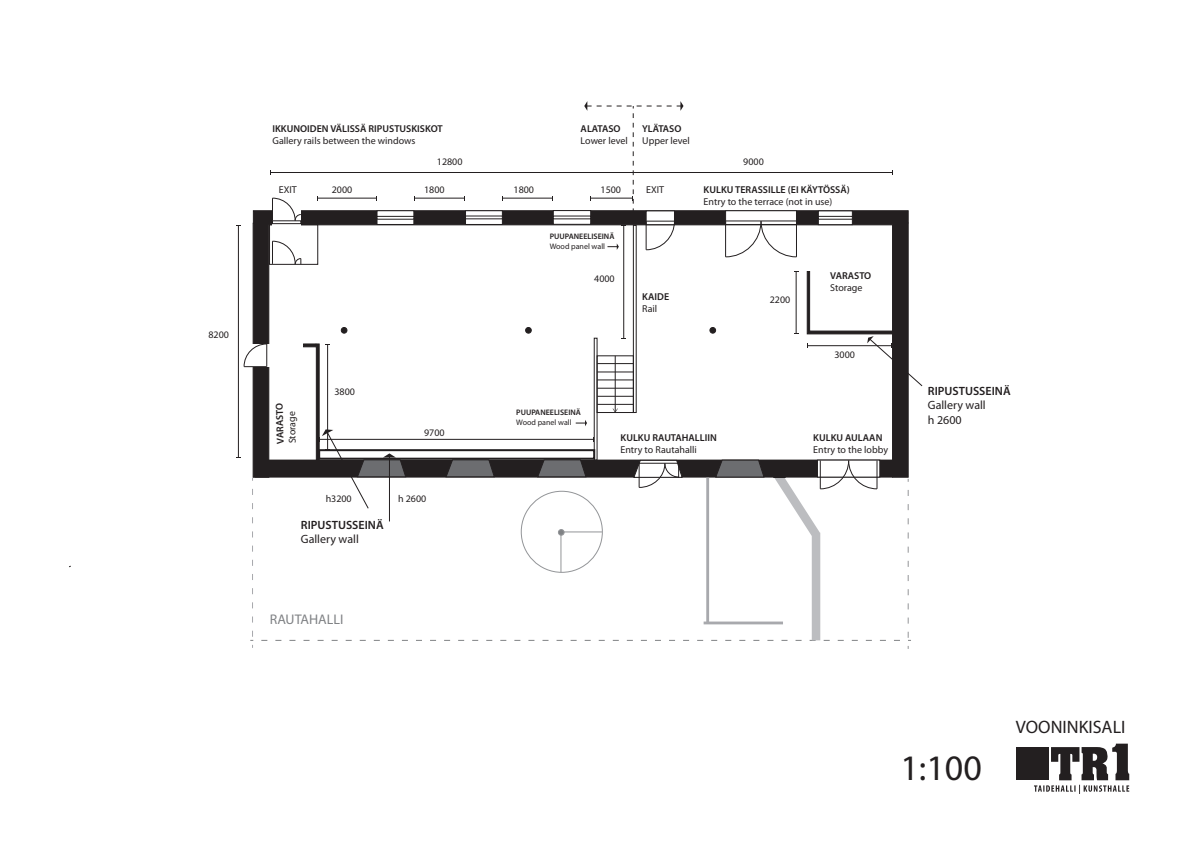
<style>
.page{position:relative;width:1191px;height:842px;background:#fff}
.page>*{position:absolute;margin:0;border:0;box-sizing:border-box;transform-origin:0 0}
.t1{font:36px "Myriad Pro";color:#231f20}
.t2{font:18px "Myriad Pro";color:#231f20}
.t3{font:14px "Myriad Pro";color:#808285}
.t4{font:12px/14.4px "Myriad Pro";color:#231f20}
.t5{font:600 12px "Myriad Pro";color:#231f20}
.t6{font:10px "Myriad Pro";color:#231f20}
.t7{font:600 10px "Myriad Pro";color:#231f20}
.t8{font:600 8px "Myriad Pro";color:#231f20}
.t9{font:8px "Myriad Pro";color:#231f20}
</style>
<div class="page">
<svg style="left:253px;top:210px;width:655px;height:61px"></svg>
<div style="left:633px;top:225px;width:3px;height:188px;background:#fff;border:1px solid #231f20"></div>
<div style="left:269px;top:224px;width:49px;height:41px;border:1px solid #231f20"></div>
<div style="left:272px;top:210px;width:29px;height:16px;background:#dfdede"></div>
<svg style="left:272px;top:240px;width:29px;height:25px"></svg>
<svg style="left:272px;top:197px;width:29px;height:23px"></svg>
<div style="left:272px;top:220px;width:29px;height:4px;border:1px solid #231f20"></div>
<svg style="left:377px;top:211px;width:37px;height:14px"></svg>
<div style="left:377px;top:216px;width:37px;height:3px;background:#fff;border:1px solid #231f20"></div>
<svg style="left:465px;top:211px;width:37px;height:14px"></svg>
<hr style="left:465px;top:216px;width:37px;height:3px;background:#fff">
<svg style="left:553px;top:210px;width:38px;height:14px"></svg>
<hr style="left:553px;top:216px;width:38px;height:3px;background:#fff">
<div style="left:646px;top:211px;width:28px;height:14px;background:#fff"></div>
<svg style="left:818px;top:211px;width:34px;height:14px"></svg>
<div style="left:818px;top:216px;width:34px;height:3px;background:#fff;border:1px solid #231f20"></div>
<div style="left:725px;top:211px;width:71px;height:14px;background:#fff"></div>
<div style="left:1015px;top:747px;width:33px;height:33px;background:#231f20"></div>
<svg style="left:1034px;top:744px;width:95px;height:50px"></svg>
<svg style="left:725px;top:221px;width:72px;height:36px"></svg>
<svg style="left:645px;top:221px;width:30px;height:29px"></svg>
<hr style="left:238px;top:226px;width:1px;height:232px;background:#231f20">
<hr style="left:270px;top:172px;width:363px;height:1px;background:#231f20">
<hr style="left:633px;top:172px;width:259px;height:1px;background:#231f20">
<hr style="left:414px;top:198px;width:50px;height:1px;background:#231f20">
<hr style="left:317px;top:198px;width:59px;height:1px;background:#231f20">
<hr style="left:502px;top:198px;width:50px;height:1px;background:#231f20">
<svg style="left:584px;top:101px;width:99px;height:110px"></svg>
<hr style="left:623px;top:226px;width:1px;height:112px;background:#231f20">
<svg style="left:607px;top:243px;width:12px;height:7px"></svg>
<svg style="left:236px;top:271px;width:687px;height:378px"></svg>
<p class="t6" style="left:208px;top:328px;width:22px">8200</p>
<p class="t7" style="left:272px;top:122px;width:172px">IKKUNOIDEN VÄLISSÄ RIPUSTUSKISKOT</p>
<p class="t6" style="left:272px;top:134px;width:144px">Gallery rails between the windows</p>
<p class="t7" style="left:580px;top:122px;width:41px">ALATASO</p>
<p class="t6" style="left:580px;top:134px;width:49px">Lower level</p>
<p class="t7" style="left:642px;top:122px;width:41px">YLÄTASO</p>
<p class="t6" style="left:642px;top:134px;width:49px">Upper level</p>
<p class="t6" style="left:437px;top:155px;width:27px">12800</p>
<p class="t6" style="left:743px;top:155px;width:22px">9000</p>
<p class="t6" style="left:279px;top:184px;width:19px">EXIT</p>
<p class="t6" style="left:646px;top:184px;width:19px">EXIT</p>
<p class="t7" style="left:703px;top:184px;width:147px">KULKU TERASSILLE (EI KÄYTÖSSÄ)</p>
<p class="t6" style="left:703px;top:196px;width:130px">Entry to the terrace (not in use)</p>
<p class="t6" style="left:332px;top:184px;width:22px">2000</p>
<p class="t6" style="left:424px;top:184px;width:22px">1800</p>
<p class="t6" style="left:513px;top:184px;width:22px">1800</p>
<p class="t6" style="left:600px;top:184px;width:22px">1500</p>
<p class="t7" style="left:274px;top:444px;width:43px;rotate:-91deg">VARASTO</p>
<p class="t6" style="left:286px;top:444px;width:34px;rotate:-91deg">Storage</p>
<p class="t6" style="left:334px;top:385px;width:22px">3800</p>
<p class="t6" style="left:424px;top:426px;width:22px">9700</p>
<p class="t6" style="left:326px;top:492px;width:28px">h3200</p>
<p class="t6" style="left:398px;top:492px;width:30px">h 2600</p>
<p class="t5" style="left:301px;top:517px;width:84px">RIPUSTUSSEINÄ</p>
<p class="t4" style="left:301px;top:532px;width:59px">Gallery wall</p>
<h3 class="t3" style="left:270px;top:611px;width:75px">RAUTAHALLI</h3>
<p class="t8" style="left:550px;top:232px;width:66px">PUUPANEELISEINÄ</p>
<p class="t9" style="left:550px;top:241px;width:57px">Wood panel wall</p>
<p class="t6" style="left:594px;top:273px;width:22px">4000</p>
<p class="t7" style="left:642px;top:290px;width:28px">KAIDE</p>
<p class="t6" style="left:642px;top:302px;width:17px">Rail</p>
<p class="t8" style="left:516px;top:407px;width:66px">PUUPANEELISEINÄ</p>
<p class="t9" style="left:516px;top:417px;width:57px">Wood panel wall</p>
<p class="t7" style="left:620px;top:431px;width:98px">KULKU RAUTAHALLIIN</p>
<p class="t6" style="left:620px;top:443px;width:78px">Entry to Rautahalli</p>
<p class="t6" style="left:770px;top:293px;width:22px">2200</p>
<p class="t7" style="left:830px;top:270px;width:43px">VARASTO</p>
<p class="t6" style="left:830px;top:282px;width:34px">Storage</p>
<p class="t6" style="left:834px;top:349px;width:22px">3000</p>
<p class="t7" style="left:813px;top:431px;width:71px">KULKU AULAAN</p>
<p class="t6" style="left:813px;top:443px;width:76px">Entry to the lobby</p>
<p class="t5" style="left:927px;top:383px;width:84px">RIPUSTUSSEINÄ</p>
<p class="t4" style="left:927px;top:398px;width:59px">Gallery wall h 2600</p>
<h1 class="t1" style="left:900px;top:746px;width:83px">1:100</h1>
<h2 class="t2" style="left:1015px;top:716px;width:111px">VOONINKISALI</h2>
</div>
